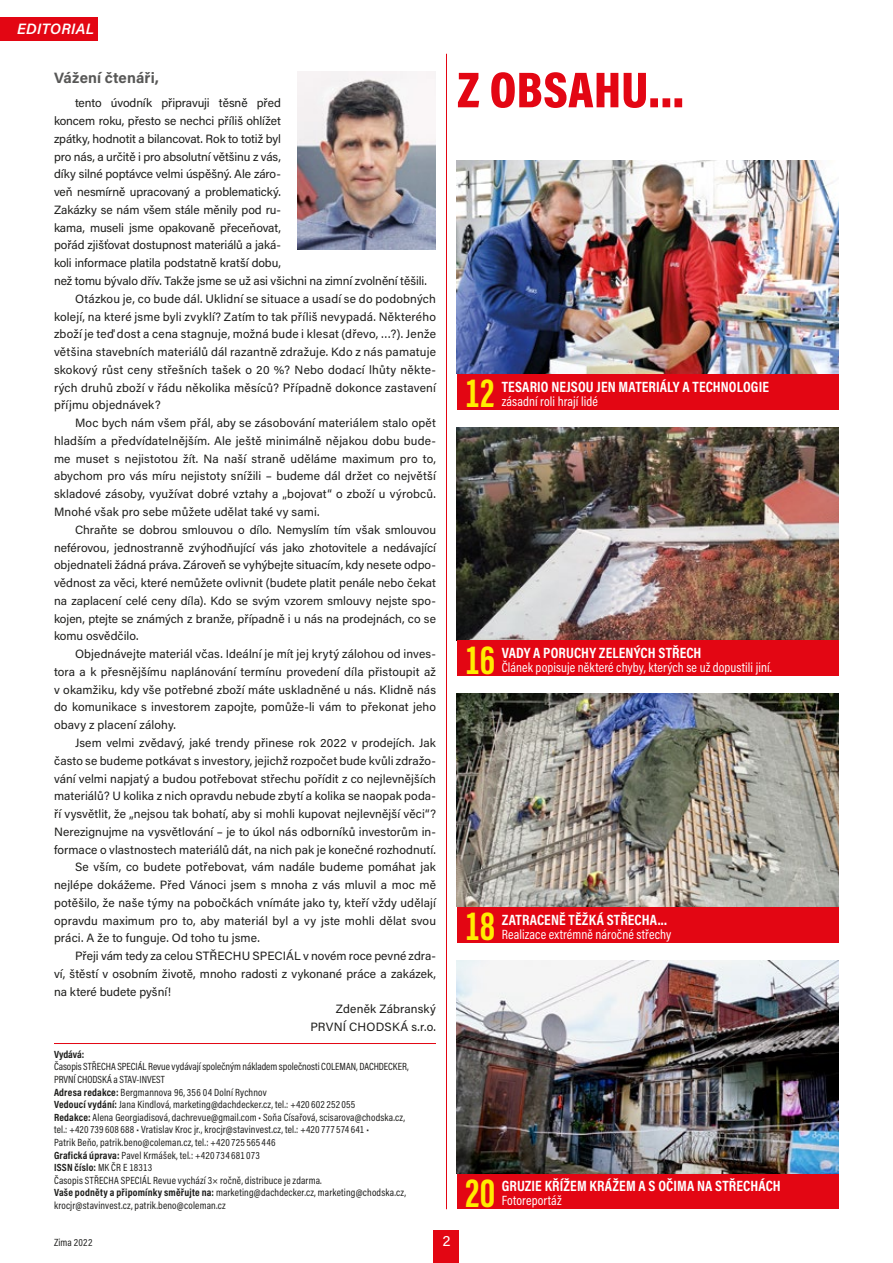
<style>
.page{position:relative;width:893px;height:1263px;background:#fff}
.page>*{position:absolute;margin:0;border:0;box-sizing:border-box;transform-origin:0 0}
.Titulek_39b_bold{font:900 51px "Acumin Pro Cond";letter-spacing:.01em;color:#e30613}
.Obsah{font:700 42px "Acumin Pro Extra Cond";letter-spacing:-.01em;color:#ffed00}
.Obsah_vrch{font:700 15px "Acumin Pro Cond";letter-spacing:.01em;color:#fff}
.Perex{font:700 15px "Acumin Pro";letter-spacing:.005em;color:#575756}
.Rubrika{font:italic 600 15px "Acumin Pro";letter-spacing:.02em;color:#fff}
.Paginy{font:15px "Acumin Pro";color:#fff}
.Obsah_spodek{font:13.5px "Acumin Pro Cond";letter-spacing:.005em;color:#fff}
.Text{font:12px/17.7px "Acumin Pro";color:#1d1d1b;text-align:justify}
.Seznam_Bold{font:10.5px/12.6px "Acumin Pro Cond";letter-spacing:.015em;color:#1d1d1b}
.Seznam_Bold-2{font:700 10.5px "Acumin Pro Cond";letter-spacing:.015em;color:#1d1d1b}
.Pagina_-_měsíc___rok{font:10.5px "Acumin Pro Cond";letter-spacing:.015em;color:#1d1d1b}
.s1{font-weight:700}
.s2{font-weight:400}
</style>
<div class="page">
<hr style="left:446px;top:54px;width:1px;height:1155px;background:#e30613">
<img style="left:457px;top:427px;width:382px;height:213px">
<div style="left:457px;top:640px;width:382px;height:36px;background:#e30613"></div>
<img style="left:457px;top:694px;width:382px;height:213px">
<div style="left:457px;top:907px;width:382px;height:35px;background:#e30613"></div>
<img style="left:457px;top:161px;width:382px;height:213px">
<div style="left:457px;top:374px;width:382px;height:35px;background:#e30613"></div>
<hr style="left:54px;top:1043px;width:382px;height:1px;background:#e30613">
<div style="left:457px;top:1173px;width:382px;height:36px;background:#e30613"></div>
<img style="left:457px;top:960px;width:382px;height:213px">
<img style="left:298px;top:72px;width:138px;height:177px">
<div style="left:434px;top:1230px;width:25px;height:33px;background:#e30613"></div>
<div style="left:0;top:17px;width:98px;height:23px;background:#e30613"></div>
<p class="Rubrika" style="left:17px;top:18px;width:78px">EDITORIAL</p>
<p class="Perex" style="left:54px;top:67px;width:106px">Vážení čtenáři,</p>
<p class="Text" style="left:54px;top:94px;width:374px;text-align:left;text-indent:21px">tento úvodník připravuji těsně před<br>koncem roku, přesto se nechci příliš ohlížet<br>zpátky, hodnotit a bilancovat. Rok to totiž byl<br>pro nás, a určitě i pro absolutní většinu z vás,<br>díky silné poptávce velmi úspěšný. Ale záro-<br>veň nesmírně upracovaný a problematický.<br>Zakázky se nám všem stále měnily pod ru-<br>kama, museli jsme opakovaně přeceňovat,<br>pořád zjišťovat dostupnost materiálů a jaká-<br>koli informace platila podstatně kratší dobu,<br>než tomu bývalo dřív. Takže jsme se už asi všichni na zimní zvolnění těšili.</p>
<p class="Text" style="left:54px;top:289px;width:383px;text-indent:21px">Otázkou je, co bude dál. Uklidní se situace a usadí se do podobných kolejí, na které jsme byli zvyklí? Zatím to tak příliš nevypadá. Některého zboží je teď dost a cena stagnuje, možná bude i klesat (dřevo, …?). Jenže většina stavebních materiálů dál razantně zdražuje. Kdo z nás pamatuje skokový růst ceny střešních tašek o 20 %? Nebo dodací lhůty někte&shy;rých druhů zboží v řádu několika měsíců? Případně dokonce zastavení příjmu objednávek?</p>
<p class="Text" style="left:54px;top:414px;width:383px;text-indent:21px">Moc bych nám všem přál, aby se zásobování materiálem stalo opět hladším a předvídatelnějším. Ale ještě minimálně nějakou dobu bude&shy;me muset s nejistotou žít. Na naší straně uděláme maximum pro to, abychom pro vás míru nejistoty snížili – budeme dál držet co největší skladové zásoby, využívat dobré vztahy a „bojovat“ o zboží u výrobců.<br>Mnohé však pro sebe můžete udělat také vy sami.</p>
<p class="Text" style="left:54px;top:520px;width:383px;text-indent:21px">Chraňte se dobrou smlouvou o dílo. Nemyslím tím však smlouvou neférovou, jednostranně zvýhodňující vás jako zhotovitele a nedávající objednateli žádná práva. Zároveň se vyhýbejte situacím, kdy nesete odpo&shy;vědnost za věci, které nemůžete ovlivnit (budete platit penále nebo čekat na zaplacení celé ceny díla). Kdo se svým vzorem smlouvy nejste spo&shy;kojen, ptejte se známých z branže, případně i u nás na prodejnách, co se komu osvědčilo.</p>
<p class="Text" style="left:54px;top:645px;width:383px;text-indent:21px">Objednávejte materiál včas. Ideální je mít jej krytý zálohou od inves&shy;tora a k přesnějšímu naplánování termínu provedení díla přistoupit až v okamžiku, kdy vše potřebné zboží máte uskladněné u nás. Klidně nás do komunikace s investorem zapojte, pomůže-li vám to překonat jeho obavy z placení zálohy.</p>
<p class="Text" style="left:54px;top:733px;width:384px;text-indent:21px">Jsem velmi zvědavý, jaké trendy přinese rok 2022 v prodejích. Jak často se budeme potkávat s investory, jejichž rozpočet bude kvůli zdražo&shy;vání velmi napjatý a budou potřebovat střechu pořídit z co nejlevnějších materiálů? U kolika z nich opravdu nebude zbytí a kolika se naopak poda&shy;ří vysvětlit, že „nejsou tak bohatí, aby si mohli kupovat nejlevnější věci“?<br>Nerezignujme na vysvětlování – je to úkol nás odborníků investorům in&shy;formace o vlastnostech materiálů dát, na nich pak je konečné rozhodnutí.</p>
<p class="Text" style="left:54px;top:858px;width:384px;text-indent:21px">Se vším, co budete potřebovat, vám nadále budeme pomáhat jak nejlépe dokážeme. Před Vánoci jsem s mnoha z vás mluvil a moc mě potěšilo, že naše týmy na pobočkách vnímáte jako ty, kteří vždy udělají opravdu maximum pro to, aby materiál byl a vy jste mohli dělat svou práci. A že to funguje. Od toho tu jsme.</p>
<p class="Text" style="left:54px;top:947px;width:383px;text-indent:21px">Přeji vám tedy za celou STŘECHU SPECIÁL v novém roce pevné zdra&shy;ví, štěstí v osobním životě, mnoho radosti z vykonané práce a zakázek, na které budete pyšní!</p>
<p class="Text" style="left:336px;top:1000px;width:102px">Zdeněk Zábranský</p>
<p class="Text" style="left:310px;top:1018px;width:127px">PRVNÍ CHODSKÁ s.r.o.</p>
<p class="Seznam_Bold-2" style="left:54px;top:1047px;width:32px">Vydává:</p>
<p class="Seznam_Bold" style="left:54px;top:1060px;width:356px">Časopis STŘECHA SPECIÁL Revue vydávají společným nákladem společnosti COLEMAN, DACHDECKER,<br>PRVNÍ CHODSKÁ a STAV-INVEST</p>
<p class="Seznam_Bold" style="left:54px;top:1085px;width:214px"><span class="s1">Adresa redakce:</span> Bergmannova 96, 356 04 Dolní Rychnov</p>
<p class="Seznam_Bold" style="left:54px;top:1098px;width:303px"><span class="s1">Vedoucí vydání:</span> Jana Kindlová, marketing@dachdecker.cz, tel.: +420602252055</p>
<p class="Seznam_Bold" style="left:54px;top:1111px;width:352px"><span class="s1">Redakce:</span> Alena Georgiadisová, dachrevue@gmail.com • Soňa Císařová, scisarova@chodska.cz, tel.: +420739608688 • Vratislav Kroc jr., krocjr@stavinvest.cz, tel.: +420777574641 •<br>Patrik Beňo, patrik.beno@coleman.cz, tel.: +420725565446</p>
<p class="Seznam_Bold" style="left:54px;top:1148px;width:207px"><span class="s1">Grafická úprava:</span> Pavel Krmášek, tel.: +420734681073</p>
<p class="Seznam_Bold-2" style="left:54px;top:1160px;width:100px">ISSN číslo: <span class="s2">MK ČR E 18313</span></p>
<p class="Seznam_Bold" style="left:54px;top:1174px;width:269px">Časopis STŘECHA SPECIÁL Revue vychází 3× ročně, distribuce je zdarma.</p>
<p class="Seznam_Bold" style="left:54px;top:1186px;width:353px"><span class="s1">Vaše podněty a připomínky směřujte na:</span> marketing@dachdecker.cz, marketing@chodska.cz, krocjr@stavinvest.cz, patrik.beno@coleman.cz</p>
<p class="Titulek_39b_bold" style="left:457px;top:56px;width:230px">Z OBSAHU…</p>
<p class="Obsah" style="left:465px;top:367px;width:32px">12</p>
<p class="Obsah_vrch" style="left:502px;top:376px;width:269px">TESARIO NEJSOU JEN MATERIÁLY A TECHNOLOGIE</p>
<p class="Obsah_spodek" style="left:502px;top:392px;width:98px">zásadní roli hrají lidé</p>
<p class="Obsah" style="left:465px;top:634px;width:32px">16</p>
<p class="Obsah_vrch" style="left:502px;top:643px;width:201px">VADY A PORUCHY ZELENÝCH STŘECH</p>
<p class="Obsah_spodek" style="left:502px;top:659px;width:272px">Článek popisuje některé chyby, kterých se už dopustili jiní.</p>
<p class="Obsah" style="left:465px;top:900px;width:32px">18</p>
<p class="Obsah_vrch" style="left:502px;top:909px;width:167px">ZATRACENĚ TĚŽKÁ STŘECHA...</p>
<p class="Obsah_spodek" style="left:502px;top:925px;width:171px">Realizace extrémně náročné střechy</p>
<p class="Obsah" style="left:465px;top:1166px;width:32px">20</p>
<p class="Obsah_vrch" style="left:502px;top:1176px;width:280px">GRUZIE KŘÍŽEM KRÁŽEM A S OČIMA NA STŘECHÁCH</p>
<p class="Obsah_spodek" style="left:502px;top:1192px;width:61px">Fotoreportáž</p>
<p class="Pagina_-_měsíc___rok" style="left:54px;top:1235px;width:40px">Zima 2022</p>
<p class="Paginy" style="left:442px;top:1230px;width:10px">2</p>
</div>
